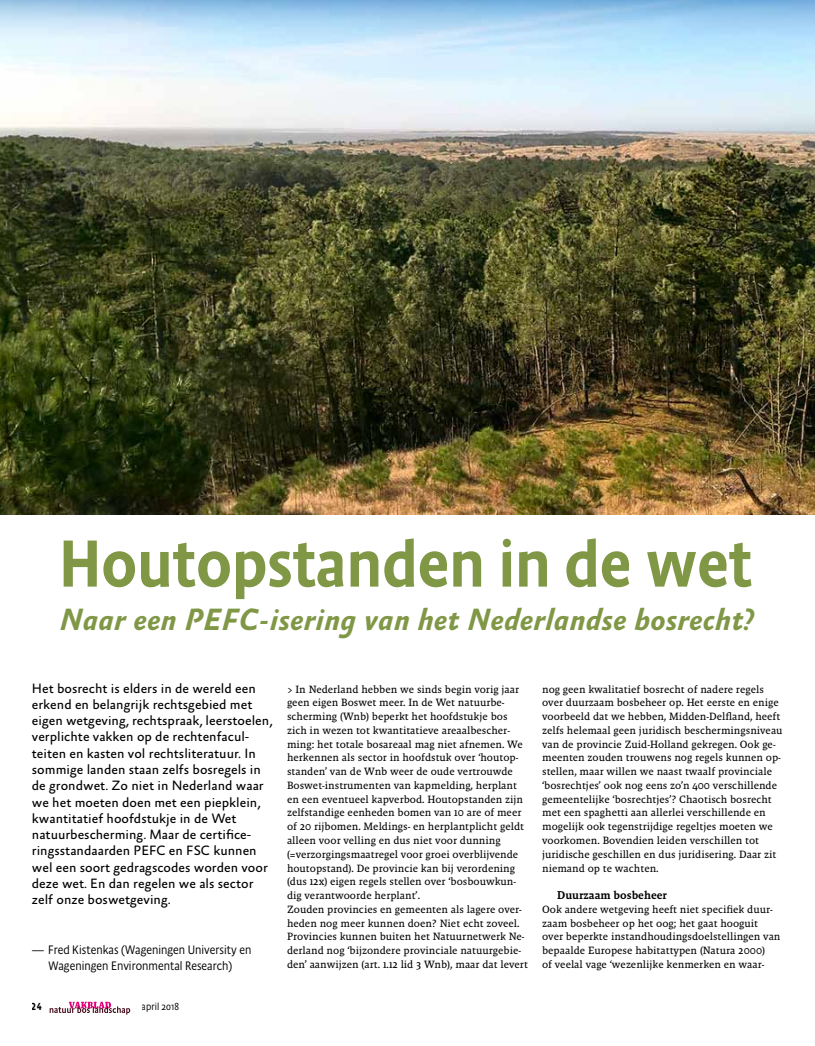
<style>
.page{position:relative;width:815px;height:1046px;background:#fff}
.page>*{position:absolute;margin:0;border:0;box-sizing:border-box;transform-origin:0 0}
.t1{font:500 67.5px "Absara Sans Head";color:#809746}
.t2{font:italic 700 31.25px "Absara Sans TF";color:#809746}
.t3{font:13.75px/16.2px "Absara Sans";color:#000}
.t4{font:300 12.5px/16.2px "Absara Sans TF Head";color:#000;text-align:center}
.t5{font:11.5px "Malaga Med";color:#000}
.t6{font:10.75px/13.8px "Malaga Reg";color:#000}
.t7{font:300 10.38px "Absara Sans Head";color:#000}
.t8{font:500 10.38px "Absara Sans TF Head";color:#000}
</style>
<div class="page">
<img style="left:0;top:53px;width:815px;height:461px">
<svg style="left:0;top:0;width:815px;height:53px;background:#b2d8f4"></svg>
<svg style="left:50px;top:1001px;width:80px;height:13px"></svg>
<h1 class="t1" style="left:59px;top:523px;width:695px">Houtopstanden in de wet</h1>
<h2 class="t2" style="left:59px;top:603px;width:696px">Naar een PEFC-isering van het Nederlandse bosrecht?</h2>
<p class="t3" style="left:32px;top:680px;width:242px">Het bosrecht is elders in de wereld een erkend en belangrijk rechtsgebied met eigen wetgeving, rechtspraak, leerstoelen, verplichte vakken op de rechtenfacul&shy;teiten en kasten vol rechtsliteratuur. In sommige landen staan zelfs bosregels in de grondwet. Zo niet in Nederland waar we het moeten doen met een piepklein, kwantitatief hoofdstukje in de Wet natuurbescherming. Maar de certifice&shy;ringsstandaarden PEFC en FSC kunnen wel een soort gedragscodes worden voor deze wet. En dan regelen we als sector zelf onze boswetgeving.</p>
<p class="t4" style="left:32px;top:941px;width:221px">— Fred Kistenkas (Wageningen University en<br>Wageningen Environmental Research)</p>
<p class="t8" style="left:32px;top:999px;width:11px">24</p>
<p class="t7" style="left:142px;top:999px;width:39px">april 2018</p>
<p class="t6" style="left:287px;top:682px;width:242px">&gt; In Nederland hebben we sinds begin vorig jaar geen eigen Boswet meer. In de Wet natuurbe&shy;scherming (Wnb) beperkt het hoofdstukje bos zich in wezen tot kwantitatieve areaalbescher&shy;ming: het totale bosareaal mag niet afnemen. We herkennen als sector in hoofdstuk over ‘houtop&shy;standen’ van de Wnb weer de oude vertrouwde Boswet-instrumenten van kapmelding, herplant en een eventueel kapverbod. Houtopstanden zijn zelfstandige eenheden bomen van 10 are of meer of 20 rijbomen. Meldings- en herplantplicht geldt alleen voor velling en dus niet voor dunning (=verzorgingsmaatregel voor groei overblijvende houtopstand). De provincie kan bij verordening (dus 12x) eigen regels stellen over ‘bosbouwkun&shy;dig verantwoorde herplant’.<br>Zouden provincies en gemeenten als lagere over&shy;heden nog meer kunnen doen? Niet echt zoveel.<br>Provincies kunnen buiten het Natuurnetwerk Ne&shy;derland nog ‘bijzondere provinciale natuurgebie&shy;den’ aanwijzen (art. 1.12 lid 3 Wnb), maar dat levert</p>
<p class="t6" style="left:542px;top:682px;width:242px">nog geen kwalitatief bosrecht of nadere regels over duurzaam bosbeheer op. Het eerste en enige voorbeeld dat we hebben, Midden-Delfland, heeft zelfs helemaal geen juridisch beschermingsniveau van de provincie Zuid-Holland gekregen. Ook ge&shy;meenten zouden trouwens nog regels kunnen op&shy;stellen, maar willen we naast twaalf provinciale ‘bosrechtjes’ ook nog eens zo’n 400 verschillende gemeentelijke ‘bosrechtjes’? Chaotisch bosrecht met een spaghetti aan allerlei verschillende en mogelijk ook tegenstrijdige regeltjes moeten we voorkomen. Bovendien leiden verschillen tot juridische geschillen en dus juridisering. Daar zit niemand op te wachten.</p>
<p class="t5" style="left:557px;top:888px;width:111px">Duurzaam bosbeheer</p>
<p class="t6" style="left:542px;top:902px;width:240px">Ook andere wetgeving heeft niet specifiek duur&shy;zaam bosbeheer op het oog; het gaat hooguit over beperkte instandhoudingsdoelstellingen van bepaalde Europese habitattypen (Natura 2000)<br>of veelal vage ‘wezenlijke kenmerken en waar-</p>
</div>
